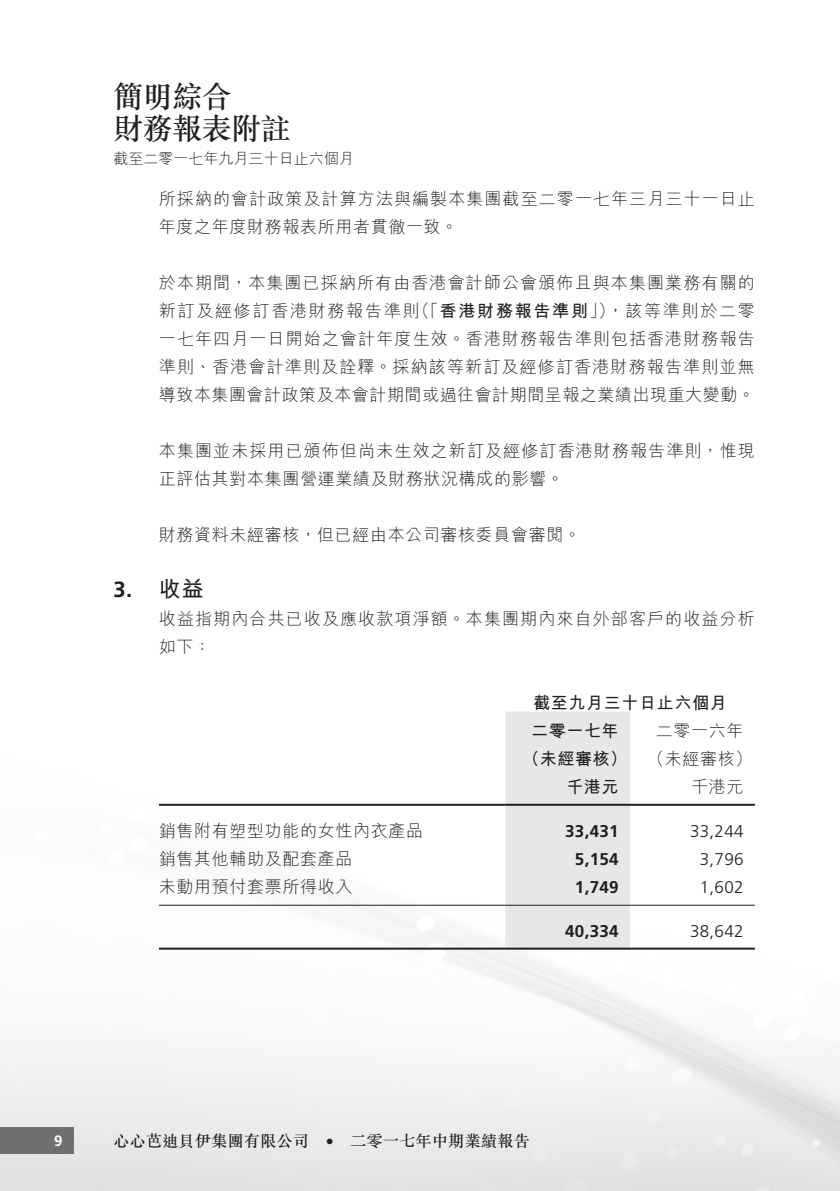
<style>
.page{position:relative;width:840px;height:1191px;background:#fff}
.page>*{position:absolute;margin:0;border:0;box-sizing:border-box;transform-origin:0 0}
.t1{font:500 30px "M Sung HK";letter-spacing:-.02em;color:#231f20}
._01_H1{font:700 22px "M Hei HK";color:#231f20}
._01_H1-2{font:700 22px "Frutiger LT Std";color:#231f20}
._00_txt{font:300 17px/28px "M Hei HK";letter-spacing:.065em;color:#231f20}
._50_Table_txt{font:300 17px "M Hei HK";letter-spacing:.035em;color:#231f20}
._50_Table_txt-2{font:700 17px "M Hei HK";letter-spacing:.035em;color:#231f20}
._00_txt-2{font:300 17px "M Hei HK";letter-spacing:.035em;color:#231f20}
._50_Table_txt-3{font:300 17px "Frutiger LT Std";letter-spacing:.015em;color:#231f20}
._50_Table_txt-4{font:700 17px "Frutiger LT Std";letter-spacing:.015em;color:#231f20}
._00_txt-3{font:700 17px "M Hei HK";letter-spacing:.1em;color:#231f20}
.t2{font:500 16px "M Sung HK";letter-spacing:.02em;color:#231f20}
.t3{font:16px "Sabon LT Std";color:#231f20}
.t4{font:300 15px "M Hei HK";color:#231f20}
.t5{font:700 15px "Frutiger LT Std";color:#fff}
.s1{font-weight:300}
</style>
<div class="page">
<img style="left:0;top:711px;width:839px;height:480px">
<div style="left:0;top:1127px;width:74px;height:26px;background:#716f70"></div>
<div style="left:505px;top:711px;width:124px;height:236px;background:#e6e7e9"></div>
<hr style="left:159px;top:803px;width:346px;height:2px;background:#231f20">
<hr style="left:505px;top:803px;width:124px;height:2px;background:#231f20">
<hr style="left:629px;top:803px;width:125px;height:2px;background:#231f20">
<hr style="left:159px;top:904px;width:346px;height:1px;background:#231f20">
<hr style="left:505px;top:904px;width:124px;height:1px;background:#231f20">
<hr style="left:629px;top:904px;width:125px;height:1px;background:#231f20">
<hr style="left:159px;top:947px;width:346px;height:2px;background:#231f20">
<hr style="left:505px;top:947px;width:124px;height:2px;background:#231f20">
<hr style="left:629px;top:947px;width:125px;height:2px;background:#231f20">
<p class="t1" style="left:113px;top:76px;width:120px">簡明綜合</p>
<p class="t1" style="left:113px;top:108px;width:178px">財務報表附註</p>
<p class="t4" style="left:113px;top:151px;width:241px">截至二零一七年九月三十日止六個月</p>
<p class="_01_H1-2" style="left:113px;top:577px;width:20px">3.</p>
<p class="_00_txt" style="left:159px;top:185px;width:597px">所採納的會計政策及計算方法與編製本集團截至二零一七年三月三十一日止年度之年度財務報表所用者貫徹一致。</p>
<p class="_00_txt" style="left:159px;top:269px;width:597px;text-align:right">於本期間，本集團已採納所有由香港會計師公會頒佈且與本集團業務有關的，該等準則於二零</p>
<p class="_00_txt-3" style="left:412px;top:298px;width:204px"><span class="s1">（「</span>香港財務報告準則<span class="s1">」）</span></p>
<p class="_00_txt" style="left:159px;top:297px;width:597px">新訂及經修訂香港財務報告準則<br>一七年四月一日開始之會計年度生效。香港財務報告準則包括香港財務報告準則、香港會計準則及詮釋。採納該等新訂及經修訂香港財務報告準則並無導致本集團會計政策及本會計期間或過往會計期間呈報之業績出現重大變動。</p>
<p class="_00_txt" style="left:159px;top:437px;width:597px">本集團並未採用已頒佈但尚未生效之新訂及經修訂香港財務報告準則，惟現正評估其對本集團營運業績及財務狀況構成的影響。</p>
<p class="_00_txt-2" style="left:159px;top:526px;width:423px">財務資料未經審核，但已經由本公司審核委員會審閱。</p>
<p class="_01_H1" style="left:159px;top:573px;width:46px">收益</p>
<p class="_00_txt" style="left:159px;top:605px;width:597px">收益指期內合共已收及應收款項淨額。本集團期內來自外部客戶的收益分析如下：</p>
<p class="_50_Table_txt-2" style="left:533px;top:690px;width:195px">截至九月三十日止六個月</p>
<p class="_50_Table_txt" style="left:655px;top:722px;width:89px">二零一六年</p>
<p class="_50_Table_txt-2" style="left:530px;top:718px;width:89px">二零一七年</p>
<p class="_50_Table_txt-2" style="left:522px;top:746px;width:106px">（未經審核）</p>
<p class="_50_Table_txt" style="left:647px;top:750px;width:106px">（未經審核(</p>
<p class="_50_Table_txt-2" style="left:566px;top:774px;width:54px">千港元</p>
<p class="_50_Table_txt" style="left:690px;top:778px;width:54px">千港元</p>
<p class="_50_Table_txt" style="left:159px;top:822px;width:265px">銷售附有塑型功能的女性內衣產品</p>
<p class="_50_Table_txt-4" style="left:565px;top:821px;width:55px">33,431</p>
<p class="_50_Table_txt-3" style="left:689px;top:821px;width:55px">33,244</p>
<p class="_50_Table_txt" style="left:159px;top:850px;width:195px">銷售其他輔助及配套產品</p>
<p class="_50_Table_txt-4" style="left:574px;top:849px;width:45px">5,154</p>
<p class="_50_Table_txt-3" style="left:699px;top:849px;width:45px">3,796</p>
<p class="_50_Table_txt" style="left:159px;top:878px;width:195px">未動用預付套票所得收入</p>
<p class="_50_Table_txt-4" style="left:574px;top:877px;width:45px">1,749</p>
<p class="_50_Table_txt-3" style="left:699px;top:877px;width:45px">1,602</p>
<p class="_50_Table_txt-4" style="left:565px;top:921px;width:55px">40,334</p>
<p class="_50_Table_txt-3" style="left:689px;top:921px;width:55px">38,642</p>
<p class="t5" style="left:54px;top:1131px;width:10px">9</p>
<p class="t2" style="left:113px;top:1129px;width:197px">心心芭迪貝伊集團有限公司</p>
<p class="t3" style="left:326px;top:1131px;width:9px">•</p>
<p class="t2" style="left:350px;top:1129px;width:181px">二零一七年中期業績報告</p>
</div>
